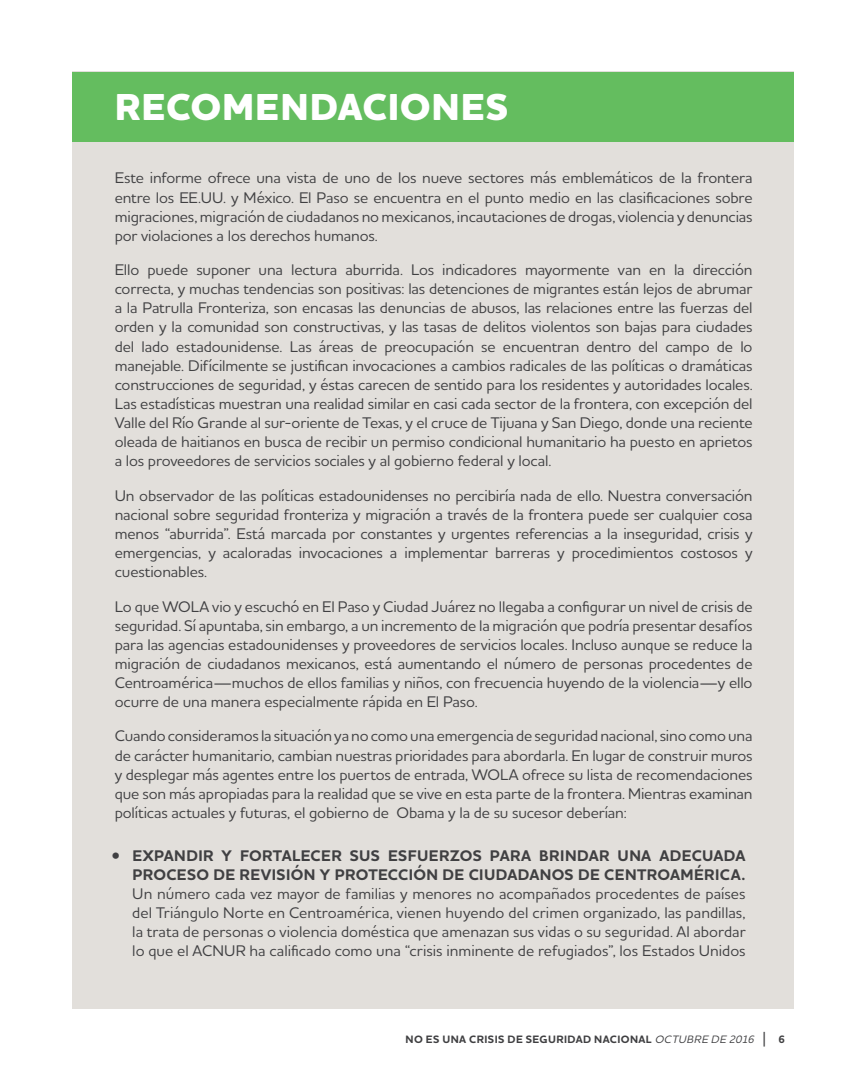
<style>
.page{position:relative;width:866px;height:1080px;background:#fff}
.page>*{position:absolute;margin:0;border:0;box-sizing:border-box;transform-origin:0 0}
.t1{font:800 38.25px "Houschka Alt Pro";letter-spacing:.015em;color:#fff}
.t2{font:500 15.75px/19px "Houschka Alt Pro";letter-spacing:-.01em;color:#404042;text-align:justify}
.t3{font:700 15.75px/19px "Houschka Alt Pro";letter-spacing:.02em;color:#404042;text-align:right}
.t4{font:700 10.95px "Houschka Alt Pro";letter-spacing:.035em;color:#404042}
.s1{font-weight:500}
.s2{font-weight:500;font-style:italic}
.s3{font-weight:500;font-size:16.35px}
</style>
<div class="page">
<div style="left:72px;top:72px;width:721px;height:936px;background:#e2dfdb"></div>
<div style="left:72px;top:72px;width:721px;height:69px;background:#64bd5f"></div>
<h1 class="t1" style="left:115px;top:85px;width:395px">RECOMENDACIONES</h1>
<p class="t2" style="left:115px;top:170px;width:639px">Este informe ofrece una vista de uno de los nueve sectores más emblemáticos de la frontera entre los EE.UU. y México. El Paso se encuentra en el punto medio en las clasificaciones sobre migraciones, migración de ciudadanos no mexicanos, incautaciones de drogas, violencia y denuncias por violaciones a los derechos humanos.</p>
<p class="t2" style="left:115px;top:261px;width:639px">Ello puede suponer una lectura aburrida. Los indicadores mayormente van en la dirección correcta, y muchas tendencias son positivas: las detenciones de migrantes están lejos de abrumar a la Patrulla Fronteriza, son encasas las denuncias de abusos, las relaciones entre las fuerzas del orden y la comunidad son constructivas, y las tasas de delitos violentos son bajas para ciudades del lado estadounidense. Las áreas de preocupación se encuentran dentro del campo de lo manejable. Difícilmente se justifican invocaciones a cambios radicales de las políticas o dramáticas construcciones de seguridad, y éstas carecen de sentido para los residentes y autoridades locales.<br>Las estadísticas muestran una realidad similar en casi cada sector de la frontera, con excepción del Valle del Río Grande al sur-oriente de Texas, y el cruce de Tijuana y San Diego, donde una reciente oleada de haitianos en busca de recibir un permiso condicional humanitario ha puesto en aprietos a los proveedores de servicios sociales y al gobierno federal y local.</p>
<p class="t2" style="left:115px;top:487px;width:639px">Un observador de las políticas estadounidenses no percibiría nada de ello. Nuestra conversación nacional sobre seguridad fronteriza y migración a través de la frontera puede ser cualquier cosa menos “aburrida”. Está marcada por constantes y urgentes referencias a la inseguridad, crisis y emergencias, y acaloradas invocaciones a implementar barreras y procedimientos costosos y cuestionables.</p>
<p class="t2" style="left:115px;top:598px;width:639px">Lo que WOLA vio y escuchó en El Paso y Ciudad Juárez no llegaba a configurar un nivel de crisis de seguridad. Sí apuntaba, sin embargo, a un incremento de la migración que podría presentar desafíos para las agencias estadounidenses y proveedores de servicios locales. Incluso aunque se reduce la migración de ciudadanos mexicanos, está aumentando el número de personas procedentes de Centroamérica—muchos de ellos familias y niños, con frecuencia huyendo de la violencia—y ello ocurre de una manera especialmente rápida en El Paso.</p>
<p class="t2" style="left:115px;top:728px;width:639px">Cuando consideramos la situación ya no como una emergencia de seguridad nacional, sino como una de carácter humanitario, cambian nuestras prioridades para abordarla. En lugar de construir muros y desplegar más agentes entre los puertos de entrada, WOLA ofrece su lista de recomendaciones que son más apropiadas para la realidad que se vive en esta parte de la frontera. Mientras examinan políticas actuales y futuras, el gobierno de Obama y la de su sucesor deberían:</p>
<p class="t3" style="left:112px;top:845px;width:635px"><span class="s1">•</span> EXPANDIR Y FORTALECER SUS ESFUERZOS PARA BRINDAR UNA ADECUADA<br>PROCESO DE REVISIÓN Y PROTECCIÓN DE CIUDADANOS DE CENTROAMÉRICA.</p>
<p class="t2" style="left:132px;top:885px;width:614px">Un número cada vez mayor de familias y menores no acompañados procedentes de países del Triángulo Norte en Centroamérica, vienen huyendo del crimen organizado, las pandillas, la trata de personas o violencia doméstica que amenazan sus vidas o su seguridad. Al abordar lo que el ACNUR ha calificado como una “crisis inminente de refugiados”, los Estados Unidos</p>
<p class="t4" style="left:405px;top:1033px;width:381px">NO ES UNA CRISIS DE SEGURIDAD NACIONAL <span class="s2">OCTUBRE DE 2016</span> <span class="s3">|</span> 6</p>
</div>
